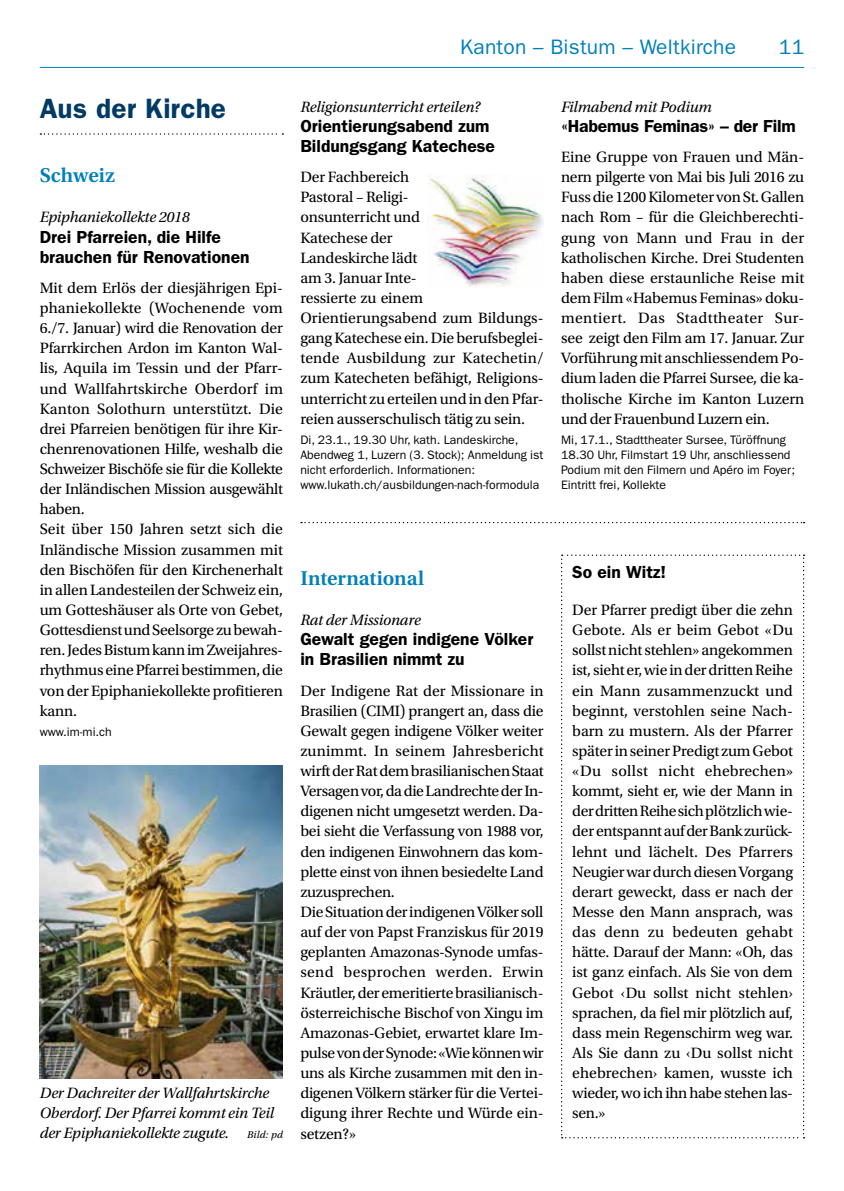
<style>
.page{position:relative;width:844px;height:1191px;background:#fff}
.page>*{position:absolute;margin:0;border:0;box-sizing:border-box;transform-origin:0 0}
.t1{font:600 28px "ITC Franklin Gothic Std";letter-spacing:.005em;color:#003a65}
.t2{font:21px "ITC Franklin Gothic Std";letter-spacing:.01em;color:#0080ba}
.t3{font:600 21px "Utopia Std";color:#0080ba}
.t4{font:600 17.5px/20.1px "ITC Franklin Gothic Std";color:#000}
.t5{font:15.75px/20.1px "Utopia Std";letter-spacing:-.01em;color:#000}
.t6{font:italic 15.75px/20.1px "Utopia Std";letter-spacing:-.01em;color:#000}
.t7{font:12.25px/15px "ITC Franklin Gothic Std";color:#000}
.s1{font-size:10.5px}
</style>
<div class="page">
<hr style="left:40px;top:67px;width:764px;height:1px;background:#0080ba">
<svg style="left:40px;top:133px;width:243px;height:2px"></svg>
<img style="left:40px;top:766px;width:243px;height:312px">
<svg style="left:561px;top:554px;width:243px;height:584px"></svg>
<svg style="left:301px;top:522px;width:503px;height:1px"></svg>
<img style="left:428px;top:175px;width:115px;height:111px">
<h2 class="t2" style="left:460px;top:35px;width:277px">Kanton – Bistum – Weltkirche</h2>
<h2 class="t2" style="left:778px;top:35px;width:27px">11</h2>
<h1 class="t1" style="left:40px;top:92px;width:188px">Aus der Kirche</h1>
<h2 class="t3" style="left:40px;top:163px;width:77px">Schweiz</h2>
<p class="t6" style="left:40px;top:207px;width:152px">Epiphaniekollekte 2018</p>
<p class="t4" style="left:40px;top:226px;width:211px">Drei Pfarreien, die Hilfe brauchen für Renovationen</p>
<p class="t5" style="left:40px;top:278px;width:245px">Mit dem Erlös der diesjährigen Epi&shy;phaniekollekte (Wochenende vom 6./7. Januar) wird die Renovation der Pfarrkirchen Ardon im Kanton Wal&shy;lis, Aquila im Tessin und der Pfarr&shy;und Wallfahrtskirche Oberdorf im Kanton Solothurn unterstützt. Die drei Pfarreien benötigen für ihre Kir&shy;chenrenovationen Hilfe, weshalb die Schweizer Bischöfe sie für die Kollekte der Inländischen Mission ausgewählt haben.<br>Seit über 150 Jahren setzt sich die Inländische Mission zusammen mit den Bischöfen für den Kirchenerhalt in allen Landesteilen der Schweiz ein, um Gotteshäuser als Orte von Gebet, Gottesdienst und Seelsorge zu bewah&shy;ren. Jedes Bistum kann im Zweijahres&shy;rhythmus eine Pfarrei bestimmen, die von der Epiphaniekollekte profitieren kann.</p>
<p class="t7" style="left:40px;top:724px;width:74px">www.im-mi.ch</p>
<p class="t6" style="left:40px;top:1083px;width:245px">Der Dachreiter der Wallfahrtskirche<br>Oberdorf. Der Pfarrei kommt ein Teil der Epiphaniekollekte zugute. <span class="s1">Bild: pd</span></p>
<p class="t6" style="left:300px;top:97px;width:182px">Religionsunterricht erteilen?</p>
<p class="t4" style="left:300px;top:116px;width:196px">Orientierungsabend zum<br>Bildungsgang Katechese</p>
<p class="t5" style="left:300px;top:167px;width:245px">Der Fachbereich<br>Pastoral – Religi-<br>onsunterricht und<br>Katechese der<br>Landeskirche lädt<br>am 3. Januar Inte-<br>ressierte zu einem<br>Orientierungsabend zum Bildungs&shy;gang Katechese ein. Die berufsbeglei&shy;tende Ausbildung zur Katechetin/ zum Katecheten befähigt, Religions&shy;unterricht zu erteilen und in den Pfar&shy;reien ausserschulisch tätig zu sein.</p>
<p class="t7" style="left:300px;top:432px;width:244px">Di, 23.1., 19.30 Uhr, kath. Landeskirche, Abendweg 1, Luzern (3. Stock); Anmeldung ist nicht erforderlich. Informationen: www.lukath.ch/ausbildungen-nach-formodula</p>
<h2 class="t3" style="left:300px;top:566px;width:125px">International</h2>
<p class="t6" style="left:300px;top:610px;width:122px">Rat der Missionare</p>
<p class="t4" style="left:300px;top:629px;width:234px">Gewalt gegen indigene Völker in Brasilien nimmt zu</p>
<p class="t5" style="left:300px;top:680px;width:245px">Der Indigene Rat der Missionare in Brasilien (CIMI) prangert an, dass die Gewalt gegen indigene Völker weiter zunimmt. In seinem Jahresbericht wirft der Rat dem brasilianischen Staat Versagen vor, da die Landrechte der In&shy;digenen nicht umgesetzt werden. Da&shy;bei sieht die Verfassung von 1988 vor, den indigenen Einwohnern das kom&shy;plette einst von ihnen besiedelte Land zuzusprechen.<br>Die Situation der indigenen Völker soll auf der von Papst Franziskus für 2019 geplanten Amazonas-Synode umfas&shy;send besprochen werden. Erwin Kräutler, der emeritierte brasilianisch&shy;österreichische Bischof von Xingu im Amazonas-Gebiet, erwartet klare Im&shy;pulse von der Synode: «Wie können wir uns als Kirche zusammen mit den in&shy;digenen Völkern stärker für die Vertei&shy;digung ihrer Rechte und Würde ein&shy;setzen?»</p>
<p class="t6" style="left:561px;top:97px;width:152px">Filmabend mit Podium</p>
<p class="t4" style="left:561px;top:116px;width:236px">«Habemus Feminas» – der Film</p>
<p class="t5" style="left:561px;top:147px;width:245px;text-align:justify">Eine Gruppe von Frauen und Män&shy;nern pilgerte von Mai bis Juli 2016 zu Fuss die 1200 Kilometer von St.Gallen nach Rom – für die Gleichberechti&shy;gung von Mann und Frau in der katholischen Kirche. Drei Studenten haben diese erstaunliche Reise mit dem Film «Habemus Feminas» doku&shy;mentiert. Das Stadttheater Sur&shy;see zeigt den Film am 17. Januar. Zur Vorführung mit anschliessendem Po&shy;dium laden die Pfarrei Sursee, die ka&shy;tholische Kirche im Kanton Luzern und der Frauenbund Luzern ein.</p>
<p class="t7" style="left:561px;top:432px;width:236px">Mi, 17.1., Stadttheater Sursee, Türöffnung 18.30 Uhr, Filmstart 19 Uhr, anschliessend Podium mit den Filmern und Apéro im Foyer; Eintritt frei, Kollekte</p>
<p class="t4" style="left:572px;top:562px;width:95px">So ein Witz!</p>
<p class="t5" style="left:572px;top:600px;width:222px;text-align:justify">Der Pfarrer predigt über die zehn Gebote. Als er beim Gebot «Du sollst nicht stehlen» angekommen ist, sieht er, wie in der dritten Reihe ein Mann zusammenzuckt und beginnt, verstohlen seine Nach&shy;barn zu mustern. Als der Pfarrer später in seiner Predigt zum Gebot «Du sollst nicht ehebrechen» kommt, sieht er, wie der Mann in der dritten Reihe sich plötzlich wie&shy;der entspannt auf der Bank zurück&shy;lehnt und lächelt. Des Pfarrers Neugier war durch diesen Vorgang derart geweckt, dass er nach der Messe den Mann ansprach, was das denn zu bedeuten gehabt hätte. Darauf der Mann: «Oh, das ist ganz einfach. Als Sie von dem Gebot ‹Du sollst nicht stehlen› sprachen, da fiel mir plötzlich auf, dass mein Regenschirm weg war.<br>Als Sie dann zu ‹Du sollst nicht ehebrechen› kamen, wusste ich wieder, wo ich ihn habe stehen las&shy;sen.»</p>
</div>
